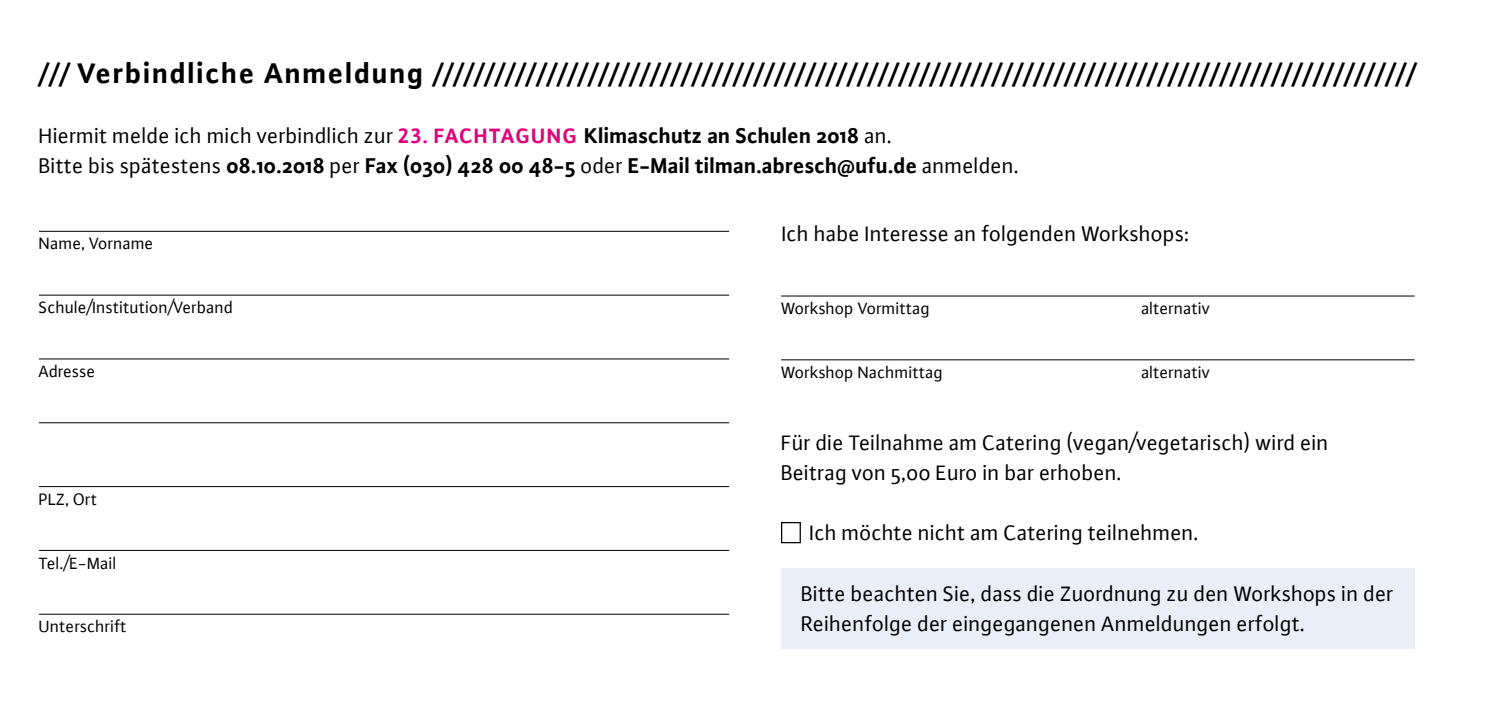
<style>
.page{position:relative;width:1489px;height:702px;background:#fff}
.page>*{position:absolute;margin:0;border:0;box-sizing:border-box;transform-origin:0 0}
.t1{font:700 25px "Plus Sans";color:#000}
.t2{font:22.5px/30px "Plus Sans Normal";color:#000}
.t3{font:700 22.5px "Plus Sans";color:#000}
.t4{font:17.5px "Plus Sans Normal";color:#000}
.s1{font-size:30px}
.s2{font-family:"Plus Sans Bold LF";font-size:22px;color:#e2007a}
.s3{font-family:"Plus Sans";font-weight:700}
.s4{font-family:"Plus Sans Normal";font-weight:400}
</style>
<div class="page">
<hr style="left:39px;top:231px;width:690px;height:1px;background:#000">
<hr style="left:39px;top:295px;width:690px;height:1px;background:#000">
<hr style="left:39px;top:358px;width:690px;height:1px;background:#000">
<hr style="left:39px;top:422px;width:690px;height:1px;background:#000">
<hr style="left:39px;top:486px;width:690px;height:1px;background:#000">
<hr style="left:39px;top:550px;width:690px;height:1px;background:#000">
<hr style="left:39px;top:613px;width:690px;height:1px;background:#000">
<hr style="left:781px;top:295px;width:633px;height:1px;background:#000">
<hr style="left:781px;top:359px;width:633px;height:1px;background:#000">
<div style="left:781px;top:568px;width:633px;height:80px;background:#eaeef7"></div>
<div style="left:781px;top:522px;width:19px;height:21px;border:1px solid #000"></div>
<p class="t1" style="left:39px;top:59px;width:1377px">/// <span class="s1">Verbindliche Anmeldung</span> ///////////////////////////////////////////////////////////////////////////////////////////////</p>
<p class="t2" style="left:39px;top:121px;width:854px">Hiermit melde ich mich verbindlich zur <span class="s2">23. FACHTAGUNG</span> <span class="s3">Klimaschutz an Schulen 2018</span> an.</p>
<p class="t3" style="left:39px;top:152px;width:981px"><span class="s4">Bitte bis spätestens</span> 08.10.2018 <span class="s4">per</span> Fax (030) 428 00 48-5 <span class="s4">oder</span> E-Mail tilman.abresch@ufu.de <span class="s4">anmelden.</span></p>
<p class="t4" style="left:39px;top:233px;width:116px">Name, Vorname</p>
<p class="t4" style="left:39px;top:297px;width:196px">Schule/Institution/Verband</p>
<p class="t4" style="left:39px;top:361px;width:58px">Adresse</p>
<p class="t4" style="left:39px;top:488px;width:60px">PLZ, Ort</p>
<p class="t4" style="left:39px;top:552px;width:79px">Tel./E-Mail</p>
<p class="t4" style="left:39px;top:616px;width:89px">Unterschrift</p>
<p class="t2" style="left:781px;top:219px;width:409px">Ich habe Interesse an folgenden Workshops:</p>
<p class="t4" style="left:781px;top:298px;width:150px">Workshop Vormittag</p>
<p class="t4" style="left:1141px;top:298px;width:71px">alternativ</p>
<p class="t4" style="left:781px;top:362px;width:163px">Workshop Nachmittag</p>
<p class="t4" style="left:1141px;top:362px;width:71px">alternativ</p>
<p class="t2" style="left:781px;top:428px;width:549px">Für die Teilnahme am Catering (vegan/vegetarisch) wird ein<br>Beitrag von 5,00 Euro in bar erhoben.</p>
<p class="t2" style="left:809px;top:518px;width:391px">Ich möchte nicht am Catering teilnehmen.</p>
<p class="t2" style="left:801px;top:578px;width:594px">Bitte beachten Sie, dass die Zuordnung zu den Workshops in der<br>Reihenfolge der eingegangenen Anmeldungen erfolgt.</p>
</div>
